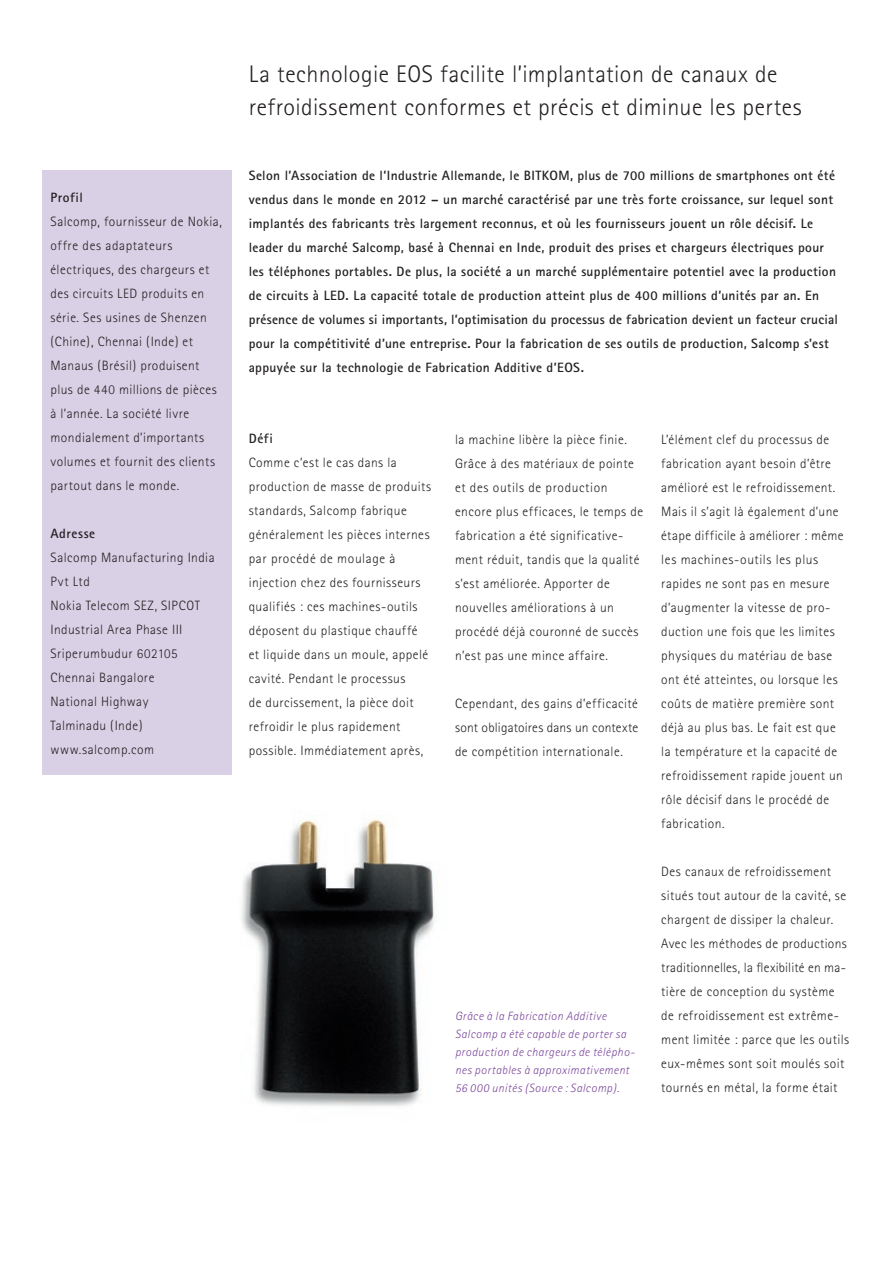
<style>
.page{position:relative;width:893px;height:1263px;background:#fff}
.page>*{position:absolute;margin:0;border:0;box-sizing:border-box;transform-origin:0 0}
.t1{font:300 24px/33px "Rotis Sans Serif";letter-spacing:.02em;color:#231f20}
.t2{font:300 13.5px/24px "Rotis Sans Serif";letter-spacing:.035em;color:#231f20}
.t3{font:700 13.5px/24px "Rotis Sans Serif";letter-spacing:.025em;color:#231f20}
.t4{font:italic 300 12px/18px "Rotis Sans Serif";letter-spacing:.035em;color:#7b479c}
</style>
<div class="page">
<img style="left:241px;top:819px;width:195px;height:287px">
<div style="left:43px;top:171px;width:189px;height:604px;background:#dad0e6"></div>
<p class="t3" style="left:50px;top:185px;width:34px">Profil</p>
<p class="t2" style="left:50px;top:210px;width:173px">Salcomp, fournisseur de Nokia, offre des adaptateurs électriques, des chargeurs et des circuits LED produits en série. Ses usines de Shenzen (Chine), Chennai (Inde) et<br>Manaus (Brésil) produisent plus de 440 millions de pièces à l’année. La société livre mondialement d’importants volumes et fournit des clients partout dans le monde.</p>
<p class="t3" style="left:50px;top:521px;width:46px">Adresse</p>
<p class="t2" style="left:50px;top:546px;width:166px">Salcomp Manufacturing India<br>Pvt Ltd<br>Nokia Telecom SEZ, SIPCOT<br>Industrial Area Phase III<br>Sriperumbudur 602105<br>Chennai Bangalore<br>National Highway<br>Talminadu (Inde) www.salcomp.com</p>
<h1 class="t1" style="left:249px;top:57px;width:555px">La technologie EOS facilite l’implantation de canaux de refroidissement conformes et précis et diminue les pertes</h1>
<p class="t3" style="left:249px;top:163px;width:591px">Selon l’Association de l’Industrie Allemande, le BITKOM, plus de 700 millions de smartphones ont été vendus dans le monde en 2012 – un marché caractérisé par une très forte croissance, sur lequel sont implantés des fabricants très largement reconnus, et où les fournisseurs jouent un rôle décisif. Le leader du marché Salcomp, basé à Chennai en Inde, produit des prises et chargeurs électriques pour les téléphones portables. De plus, la société a un marché supplémentaire potentiel avec la production de circuits à LED. La capacité totale de production atteint plus de 400 millions d’unités par an. En présence de volumes si importants, l’optimisation du processus de fabrication devient un facteur crucial pour la compétitivité d’une entreprise. Pour la fabrication de ses outils de production, Salcomp s’est appuyée sur la technologie de Fabrication Additive d’EOS.</p>
<p class="t3" style="left:249px;top:426px;width:26px">Défi</p>
<p class="t2" style="left:249px;top:451px;width:184px">Comme c’est le cas dans la production de masse de produits standards, Salcomp fabrique généralement les pièces internes par procédé de moulage à injection chez des fournisseurs qualifiés : ces machines-outils déposent du plastique chauffé et liquide dans un moule, appelé cavité. Pendant le processus<br>de durcissement, la pièce doit refroidir le plus rapidement possible. Immédiatement après,</p>
<p class="t2" style="left:455px;top:427px;width:190px">la machine libère la pièce finie.<br>Grâce à des matériaux de pointe et des outils de production encore plus efficaces, le temps de fabrication a été significative&shy;ment réduit, tandis que la qualité s’est améliorée. Apporter de nouvelles améliorations à un procédé déjà couronné de succès n’est pas une mince affaire.</p>
<p class="t2" style="left:455px;top:691px;width:185px;text-align:justify">Cependant, des gains d’efficacité sont obligatoires dans un contexte de compétition internationale.</p>
<p class="t4" style="left:455px;top:1007px;width:181px">Grâce à la Fabrication Additive Salcomp a été capable de porter sa production de chargeurs de télépho&shy;nes portables à approximativement 56 000 unités (Source : Salcomp).</p>
<p class="t2" style="left:661px;top:427px;width:184px">L’élément clef du processus de fabrication ayant besoin d’être amélioré est le refroidissement.<br>Mais il s’agit là également d’une étape difficile à améliorer : même les machines-outils les plus rapides ne sont pas en mesure d’augmenter la vitesse de pro&shy;duction une fois que les limites physiques du matériau de base ont été atteintes, ou lorsque les coûts de matière première sont déjà au plus bas. Le fait est que la température et la capacité de refroidissement rapide jouent un rôle décisif dans le procédé de fabrication.</p>
<p class="t2" style="left:661px;top:859px;width:189px">Des canaux de refroidissement situés tout autour de la cavité, se chargent de dissiper la chaleur.<br>Avec les méthodes de productions traditionnelles, la flexibilité en ma&shy;tière de conception du système de refroidissement est extrême&shy;ment limitée : parce que les outils eux-mêmes sont soit moulés soit tournés en métal, la forme était</p>
</div>
